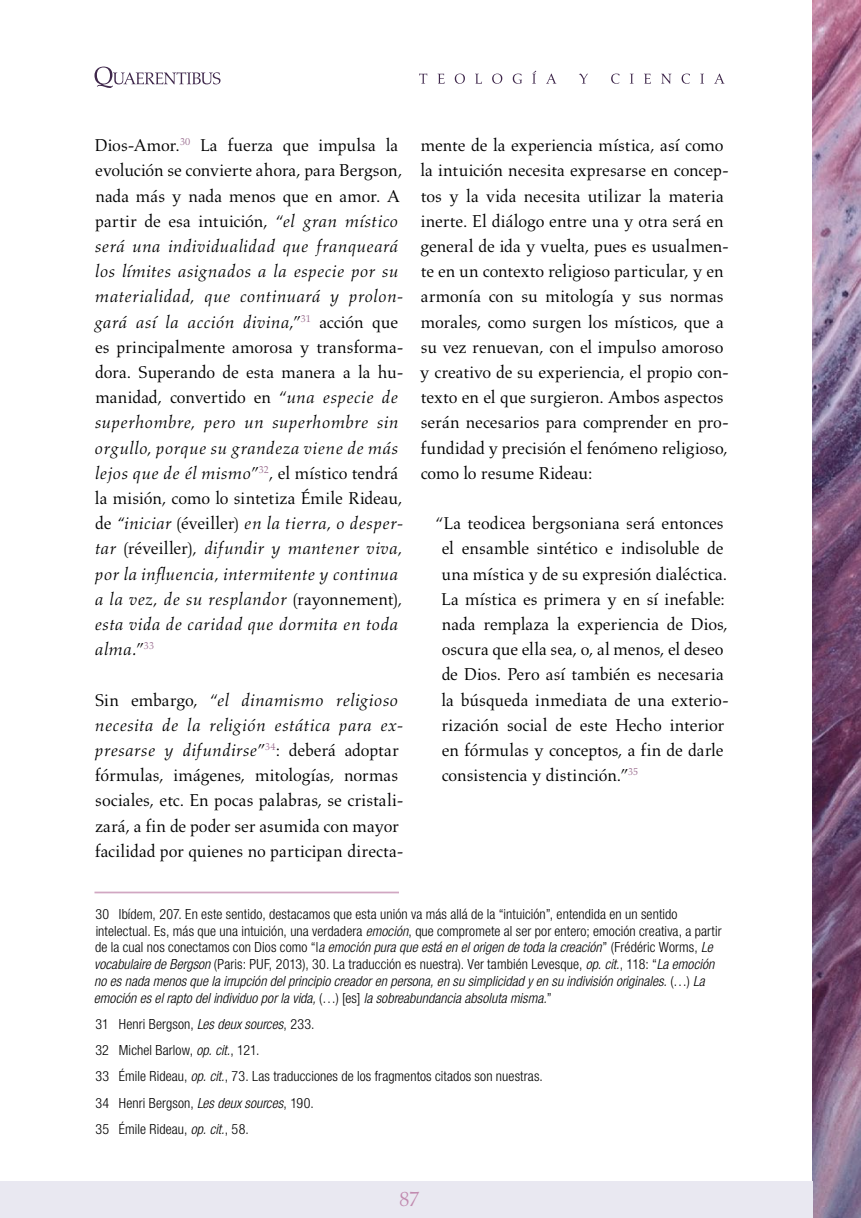
<style>
.page{position:relative;width:861px;height:1218px;background:#fff}
.page>*{position:absolute;margin:0;border:0;box-sizing:border-box;transform-origin:0 0}
.t1{font:21px "Aldus LT Std";color:#c18aaf}
.t2{font:17.5px/25.2px "Aldus LT Std";letter-spacing:-.005em;color:#000}
.t3{font:italic 17.5px/25.2px "Aldus LT Std";letter-spacing:.005em;color:#000}
.t4{font:300 condensed 14px/16.8px "Helvetica Neue LT Std";letter-spacing:.01em;color:#000}
.s1{font-style:normal}
.s2{font-style:italic}
</style>
<div class="page">
<img style="left:813px;top:0;width:48px;height:1218px">
<svg style="left:95px;top:67px;width:126px;height:21px"></svg>
<svg style="left:419px;top:71px;width:306px;height:13px"></svg>
<hr style="left:94px;top:892px;width:305px;height:1px;background:#d1a7c2">
<div style="left:0;top:1181px;width:813px;height:37px;background:#e9e8f1"></div>
<p class="t3" style="left:94px;top:133px;width:311px"><span class="s1">Dios-Amor.</span><sup>30</sup> <span class="s1">La fuerza que impulsa la evolución se convierte ahora, para Bergson, nada más y nada menos que en amor. A partir de esa intuición, “</span>el gran místico será una individualidad que franqueará los límites asignados a la especie por su materialidad, que continuará y prolon&shy;gará así la acción divina<span class="s1">,”</span><sup>31</sup> <span class="s1">acción que es principalmente amorosa y transforma&shy;dora. Superando de esta manera a la hu&shy;manidad, convertido en “</span>una especie de superhombre, pero un superhombre sin orgullo, porque su grandeza viene de más lejos que de él mismo<span class="s1">”</span><sup>32</sup><span class="s1">, el místico tendrá la misión, como lo sintetiza Émile Rideau, de</span> “iniciar <span class="s1">(éveiller)</span> en la tierra, o desper&shy;tar <span class="s1">(réveiller)</span>, difundir y mantener viva, por la influencia, intermitente y continua a la vez, de su resplandor <span class="s1">(rayonnement)</span>, esta vida de caridad que dormita en toda alma.<span class="s1">”</span><sup>33</sup></p>
<p class="t2" style="left:95px;top:687px;width:310px">Sin embargo, “<span class="s2">el dinamismo religioso necesita de la religión estática para ex&shy;presarse y difundirse</span>”<sup>34</sup>: deberá adoptar fórmulas, imágenes, mitologías, normas sociales, etc. En pocas palabras, se cristali&shy;zará, a fin de poder ser asumida con mayor facilidad por quienes no participan directa-</p>
<p class="t2" style="left:420px;top:133px;width:311px">mente de la experiencia mística, así como la intuición necesita expresarse en concep&shy;tos y la vida necesita utilizar la materia inerte. El diálogo entre una y otra será en general de ida y vuelta, pues es usualmen&shy;te en un contexto religioso particular, y en armonía con su mitología y sus normas morales, como surgen los místicos, que a su vez renuevan, con el impulso amoroso y creativo de su experiencia, el propio con&shy;texto en el que surgieron. Ambos aspectos serán necesarios para comprender en pro&shy;fundidad y precisión el fenómeno religioso, como lo resume Rideau:</p>
<p class="t2" style="left:441px;top:511px;width:289px;text-indent:-6px">“La teodicea bergsoniana será entonces el ensamble sintético e indisoluble de una mística y de su expresión dialéctica.<br>La mística es primera y en sí inefable: nada remplaza la experiencia de Dios, oscura que ella sea, o, al menos, el deseo de Dios. Pero así también es necesaria la búsqueda inmediata de una exterio&shy;rización social de este Hecho interior en fórmulas y conceptos, a fin de darle consistencia y distinción.”<sup>35</sup></p>
<p class="t4" style="left:94px;top:905px;width:629px">30 Ibídem, 207. En este sentido, destacamos que esta unión va más allá de la “intuición”, entendida en un sentido intelectual. Es, más que una intuición, una verdadera <span class="s2">emoción</span>, que compromete al ser por entero; emoción creativa, a partir de la cual nos conectamos con Dios como “l<span class="s2">a emoción pura que está en el origen de toda la creación</span>” (Frédéric Worms, <span class="s2">Le vocabulaire de Bergson</span> (Paris: PUF, 2013), 30. La traducción es nuestra). Ver también Levesque, <span class="s2">op. cit.</span>, 118: “<span class="s2">La emoción no es nada menos que la irrupción del principio creador en persona, en su simplicidad y en su indivisión originales.</span> (…) <span class="s2">La emoción es el rapto del individuo por la vida,</span> (…) [es] <span class="s2">la sobreabundancia absoluta misma.</span>”</p>
<p class="t4" style="left:95px;top:1011px;width:449px;line-height:26.2px">31 Henri Bergson, <span class="s2">Les deux sources</span>, 233.<br>32 Michel Barlow, <span class="s2">op. cit.</span>, 121.<br>33 Émile Rideau, <span class="s2">op. cit.</span>, 73. Las traducciones de los fragmentos citados son nuestras.<br>34 Henri Bergson, <span class="s2">Les deux sources</span>, 190.<br>35 Émile Rideau, <span class="s2">op. cit.</span>, 58.</p>
<p class="t1" style="left:399px;top:1187px;width:22px">87</p>
</div>
